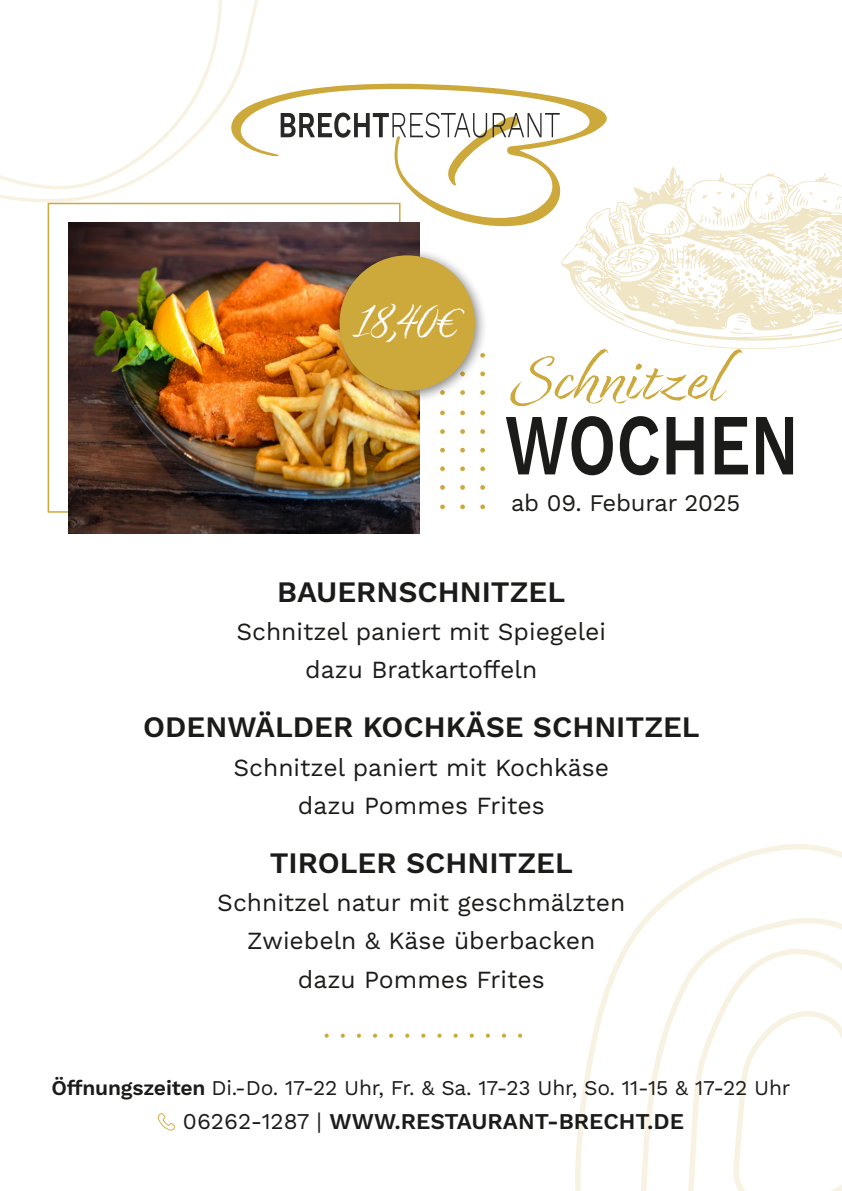
<style>
.page{position:relative;width:842px;height:1191px;background:#fff}
.page>*{position:absolute;margin:0;border:0;box-sizing:border-box;transform-origin:0 0}
.t1{font:600 87px "Work Sans";color:#1b1b1a;scale:.75 1}
.t2{font:68px "Dream Big";color:#cda83a;scale:1.2 1}
.t3{font:expanded 49.6px "Dream Big";color:#fff}
.t4{font:600 29.7px "Work Sans";color:#1b1b1a}
.t5{font:24.6px/38.3px "Work Sans";color:#1b1b1a;text-align:center}
.t6{font:23.8px "Work Sans";letter-spacing:-.01em;color:#1b1b1a}
.t7{font:600 22.6px "Work Sans";color:#1b1b1a}
.t8{font:21px "Work Sans";letter-spacing:-.01em;color:#1b1b1a}
.s1{font-weight:600}
.s2{font-weight:400}
</style>
<div class="page">
<svg style="left:480px;top:466px;width:5px;height:5px"></svg>
<svg style="left:480px;top:429px;width:5px;height:5px"></svg>
<svg style="left:480px;top:448px;width:5px;height:4px"></svg>
<svg style="left:480px;top:485px;width:5px;height:5px"></svg>
<svg style="left:480px;top:410px;width:5px;height:5px"></svg>
<svg style="left:440px;top:466px;width:5px;height:5px"></svg>
<svg style="left:440px;top:429px;width:5px;height:5px"></svg>
<svg style="left:440px;top:448px;width:5px;height:4px"></svg>
<svg style="left:440px;top:485px;width:5px;height:5px"></svg>
<svg style="left:460px;top:466px;width:5px;height:5px"></svg>
<svg style="left:460px;top:429px;width:5px;height:5px"></svg>
<svg style="left:460px;top:448px;width:5px;height:4px"></svg>
<svg style="left:460px;top:485px;width:5px;height:5px"></svg>
<svg style="left:460px;top:410px;width:5px;height:5px"></svg>
<svg style="left:480px;top:504px;width:5px;height:5px"></svg>
<svg style="left:460px;top:504px;width:5px;height:5px"></svg>
<svg style="left:440px;top:504px;width:5px;height:5px"></svg>
<svg style="left:440px;top:410px;width:5px;height:5px"></svg>
<img style="left:68px;top:223px;width:352px;height:310px">
<svg style="left:575px;top:844px;width:267px;height:347px"></svg>
<svg style="left:639px;top:918px;width:203px;height:273px"></svg>
<svg style="left:686px;top:948px;width:156px;height:243px"></svg>
<svg style="left:0;top:0;width:259px;height:209px"></svg>
<svg style="left:0;top:0;width:224px;height:190px"></svg>
<svg style="left:518px;top:1033px;width:4px;height:4px"></svg>
<svg style="left:454px;top:1033px;width:4px;height:4px"></svg>
<svg style="left:373px;top:1033px;width:4px;height:4px"></svg>
<svg style="left:486px;top:1033px;width:4px;height:4px"></svg>
<svg style="left:421px;top:1033px;width:4px;height:4px"></svg>
<svg style="left:341px;top:1033px;width:4px;height:4px"></svg>
<svg style="left:502px;top:1033px;width:4px;height:4px"></svg>
<svg style="left:437px;top:1033px;width:5px;height:4px"></svg>
<svg style="left:357px;top:1033px;width:4px;height:4px"></svg>
<svg style="left:470px;top:1033px;width:4px;height:4px"></svg>
<svg style="left:389px;top:1033px;width:4px;height:4px"></svg>
<svg style="left:405px;top:1033px;width:4px;height:4px"></svg>
<svg style="left:325px;top:1033px;width:4px;height:4px"></svg>
<svg style="left:158px;top:1113px;width:17px;height:17px"></svg>
<svg style="left:229px;top:83px;width:378px;height:145px"></svg>
<svg style="left:281px;top:113px;width:279px;height:25px"></svg>
<svg style="left:560px;top:167px;width:282px;height:182px"></svg>
<svg style="left:598px;top:290px;width:16px;height:15px"></svg>
<svg style="left:811px;top:319px;width:31px;height:12px"></svg>
<svg style="left:730px;top:315px;width:23px;height:19px"></svg>
<svg style="left:733px;top:257px;width:20px;height:26px"></svg>
<svg style="left:673px;top:269px;width:45px;height:32px"></svg>
<svg style="left:822px;top:199px;width:6px;height:5px"></svg>
<svg style="left:835px;top:192px;width:7px;height:19px"></svg>
<svg style="left:675px;top:189px;width:73px;height:40px"></svg>
<svg style="left:833px;top:278px;width:5px;height:5px"></svg>
<svg style="left:761px;top:255px;width:46px;height:32px"></svg>
<svg style="left:786px;top:243px;width:8px;height:5px"></svg>
<svg style="left:754px;top:179px;width:61px;height:58px"></svg>
<svg style="left:595px;top:204px;width:63px;height:70px"></svg>
<div style="left:331px;top:247px;width:157px;height:157px;background:#000;opacity:.5"></div>
<div style="left:339px;top:255px;width:136px;height:136px;background:#cda83a;border-radius:50%"></div>
<h3 class="t3" style="left:355px;top:291px;width:107px">18,40€</h3>
<h2 class="t2" style="left:509px;top:337px;width:181px">Schnitzel</h2>
<h1 class="t1" style="left:505px;top:394px;width:394px">WOCHEN</h1>
<p class="t6" style="left:511px;top:489px;width:231px">ab 09. Feburar 2025</p>
<p class="t4" style="left:277px;top:574px;width:289px">BAUERNSCHNITZEL</p>
<p class="t5" style="left:236px;top:613px;width:371px">Schnitzel paniert mit Spiegelei dazu Bratkartoffeln</p>
<p class="t4" style="left:143px;top:710px;width:558px">ODENWÄLDER KOCHKÄSE SCHNITZEL</p>
<p class="t5" style="left:233px;top:749px;width:377px">Schnitzel paniert mit Kochkäse dazu Pommes Frites</p>
<p class="t4" style="left:270px;top:845px;width:305px">TIROLER SCHNITZEL</p>
<p class="t5" style="left:217px;top:884px;width:409px">Schnitzel natur mit geschmälzten<br>Zwiebeln &amp; Käse überbacken dazu Pommes Frites</p>
<p class="t8" style="left:52px;top:1075px;width:740px"><span class="s1">Öffnungszeiten</span> Di.-Do. 17-22 Uhr, Fr. &amp; Sa. 17-23 Uhr, So. 11-15 &amp; 17-22 Uhr</p>
<p class="t7" style="left:183px;top:1108px;width:503px"><span class="s2">06262-1287 |</span> WWW.RESTAURANT-BRECHT.DE</p>
</div>
